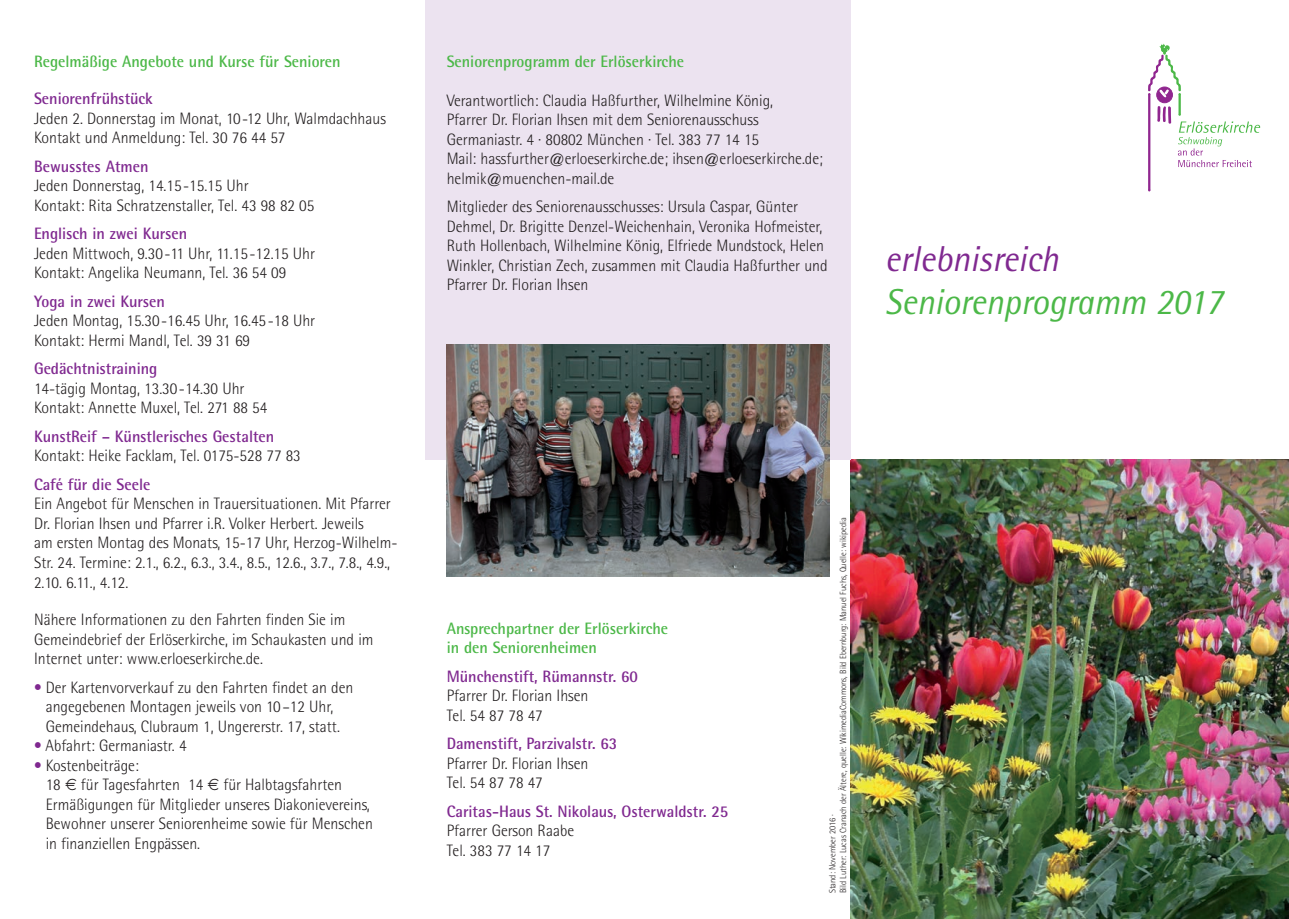
<style>
.page{position:relative;width:1289px;height:919px;background:#fff}
.page>*{position:absolute;margin:0;border:0;box-sizing:border-box;transform-origin:0 0}
.t1{font:italic 36px "Rotis Semi Sans";color:#4cb848;scale:.95 1}
.t2{font:italic 36px "Rotis Semi Sans";color:#802990;scale:.95 1}
.t3{font:300 16.5px/19.5px "Rotis Semi Sans";color:#231f20;scale:.95 1}
.t4{font:700 16.5px "Rotis Semi Sans";color:#802990;scale:.95 1}
.t5{font:700 16.5px/19.5px "Rotis Semi Sans";color:#4cb848;scale:.95 1}
.t6{font:300 9px/10.8px "Rotis Semi Sans";color:#231f20;scale:.95 1}
.s1{color:#802990}
</style>
<div class="page">
<img style="left:850px;top:459px;width:438px;height:459px">
<div style="left:425px;top:0;width:425px;height:459px;background:#ece3f0"></div>
<img style="left:446px;top:344px;width:383px;height:232px">
<div style="left:1156px;top:87px;width:16px;height:16px;background:#90268f;border-radius:50%"></div>
<div style="left:1156px;top:87px;width:16px;height:16px;border:1px solid #90268f;border-radius:50%"></div>
<svg style="left:1157px;top:106px;width:14px;height:18px"></svg>
<hr style="left:1178px;top:94px;width:2px;height:21px;background:#4cb848">
<svg style="left:1177px;top:113px;width:83px;height:54px"></svg>
<hr style="left:1148px;top:94px;width:2px;height:96px;background:#90268f">
<svg style="left:1148px;top:45px;width:32px;height:52px"></svg>
<p class="t5" style="left:34px;top:53px;width:324px">Regelmäßige Angebote und Kurse für Senioren</p>
<p class="t4" style="left:34px;top:93px;width:126px">Seniorenfrühstück</p>
<p class="t3" style="left:34px;top:110px;width:372px">Jeden 2. Donnerstag im Monat, 10-12 Uhr, Walmdachhaus<br>Kontakt und Anmeldung: Tel. 30 76 44 57</p>
<p class="t4" style="left:34px;top:160px;width:122px">Bewusstes Atmen</p>
<p class="t3" style="left:34px;top:177px;width:296px">Jeden Donnerstag, 14.15-15.15 Uhr<br>Kontakt: Rita Schratzenstaller, Tel. 43 98 82 05</p>
<p class="t4" style="left:34px;top:228px;width:163px">Englisch in zwei Kursen</p>
<p class="t3" style="left:34px;top:245px;width:297px">Jeden Mittwoch, 9.30-11 Uhr, 11.15-12.15 Uhr<br>Kontakt: Angelika Neumann, Tel. 36 54 09</p>
<p class="t4" style="left:34px;top:295px;width:139px">Yoga in zwei Kursen</p>
<p class="t3" style="left:34px;top:312px;width:297px">Jeden Montag, 15.30-16.45 Uhr, 16.45-18 Uhr<br>Kontakt: Hermi Mandl, Tel. 39 31 69</p>
<p class="t4" style="left:34px;top:363px;width:131px">Gedächtnistraining</p>
<p class="t3" style="left:34px;top:380px;width:247px">14-tägig Montag, 13.30-14.30 Uhr<br>Kontakt: Annette Muxel, Tel. 271 88 54</p>
<p class="t4" style="left:34px;top:430px;width:254px">KunstReif – Künstlerisches Gestalten</p>
<p class="t3" style="left:34px;top:447px;width:282px">Kontakt: Heike Facklam, Tel. 0175-528 77 83</p>
<p class="t4" style="left:34px;top:478px;width:124px">Café für die Seele</p>
<p class="t3" style="left:34px;top:495px;width:384px">Ein Angebot für Menschen in Trauersituationen. Mit Pfarrer Dr. Florian Ihsen und Pfarrer i.R. Volker Herbert. Jeweils<br>am ersten Montag des Monats, 15-17 Uhr, Herzog-Wilhelm-Str. 24. Termine: 2.1., 6.2., 6.3., 3.4., 8.5., 12.6., 3.7., 7.8., 4.9., 2.10. 6.11., 4.12.</p>
<p class="t3" style="left:34px;top:611px;width:359px">Nähere Informationen zu den Fahrten finden Sie im<br>Gemeindebrief der Erlöserkirche, im Schaukasten und im<br>Internet unter: www.erloeserkirche.de.</p>
<p class="t3" style="left:34px;top:678px;width:337px;text-align:center"><span class="s1">•</span> Der Kartenvorverkauf zu den Fahrten findet an den angegebenen Montagen jeweils von 10–12 Uhr,<br>Gemeindehaus, Clubraum 1, Ungererstr. 17, statt.</p>
<p class="t3" style="left:34px;top:737px;width:162px"><span class="s1">•</span> Abfahrt: Germaniastr. 4</p>
<p class="t3" style="left:46px;top:756px;width:346px;text-indent:-12px"><span class="s1">•</span> Kostenbeiträge:<br>18 für Tagesfahrten 14 für Halbtagsfahrten Ermäßigungen für Mitglieder unseres Diakonievereins, Bewohner unserer Seniorenheime sowie für Menschen in finanziellen Engpässen.</p>
<p class="t5" style="left:447px;top:53px;width:251px">Seniorenprogramm der Erlöserkirche</p>
<p class="t3" style="left:446px;top:92px;width:398px">Verantwortlich: Claudia Haßfurther, Wilhelmine König,<br>Pfarrer Dr. Florian Ihsen mit dem Seniorenausschuss Germaniastr. 4 · 80802 München · Tel. 383 77 14 15<br>Mail: hassfurther@erloeserkirche.de; ihsen@erloeserkirche.de; helmik@muenchen-mail.de</p>
<p class="t3" style="left:446px;top:198px;width:402px">Mitglieder des Seniorenausschusses: Ursula Caspar, Günter Dehmel, Dr. Brigitte Denzel-Weichenhain, Veronika Hofmeister, Ruth Hollenbach, Wilhelmine König, Elfriede Mundstock, Helen Winkler, Christian Zech, zusammen mit Claudia Haßfurther und Pfarrer Dr. Florian Ihsen</p>
<h1 class="t2" style="left:884px;top:245px;width:184px">erlebnisreich</h1>
<h1 class="t1" style="left:884px;top:289px;width:357px">Seniorenprogramm 2017</h1>
<p class="t5" style="left:446px;top:620px;width:234px">Ansprechpartner der Erlöserkirche in den Seniorenheimen</p>
<p class="t4" style="left:446px;top:670px;width:203px">Münchenstift, Rümannstr. 60</p>
<p class="t3" style="left:447px;top:687px;width:151px">Pfarrer Dr. Florian Ihsen<br>Tel. 54 87 78 47</p>
<p class="t4" style="left:447px;top:738px;width:181px">Damenstift, Parzivalstr. 63</p>
<p class="t3" style="left:447px;top:755px;width:151px">Pfarrer Dr. Florian Ihsen<br>Tel. 54 87 78 47</p>
<p class="t4" style="left:447px;top:805px;width:298px">Caritas-Haus St. Nikolaus, Osterwaldstr. 25</p>
<p class="t3" style="left:447px;top:822px;width:136px">Pfarrer Gerson Raabe<br>Tel. 383 77 14 17</p>
<p class="t6" style="left:828px;top:893px;width:397px;rotate:-90deg">Stand: November 2016 ·<br>Bild Luther: Lucas Cranach der Ältere, quelle: WikimediaCommons, Bild Ebernburg: Manuel Fuchs, Quelle: wikipedia</p>
</div>
